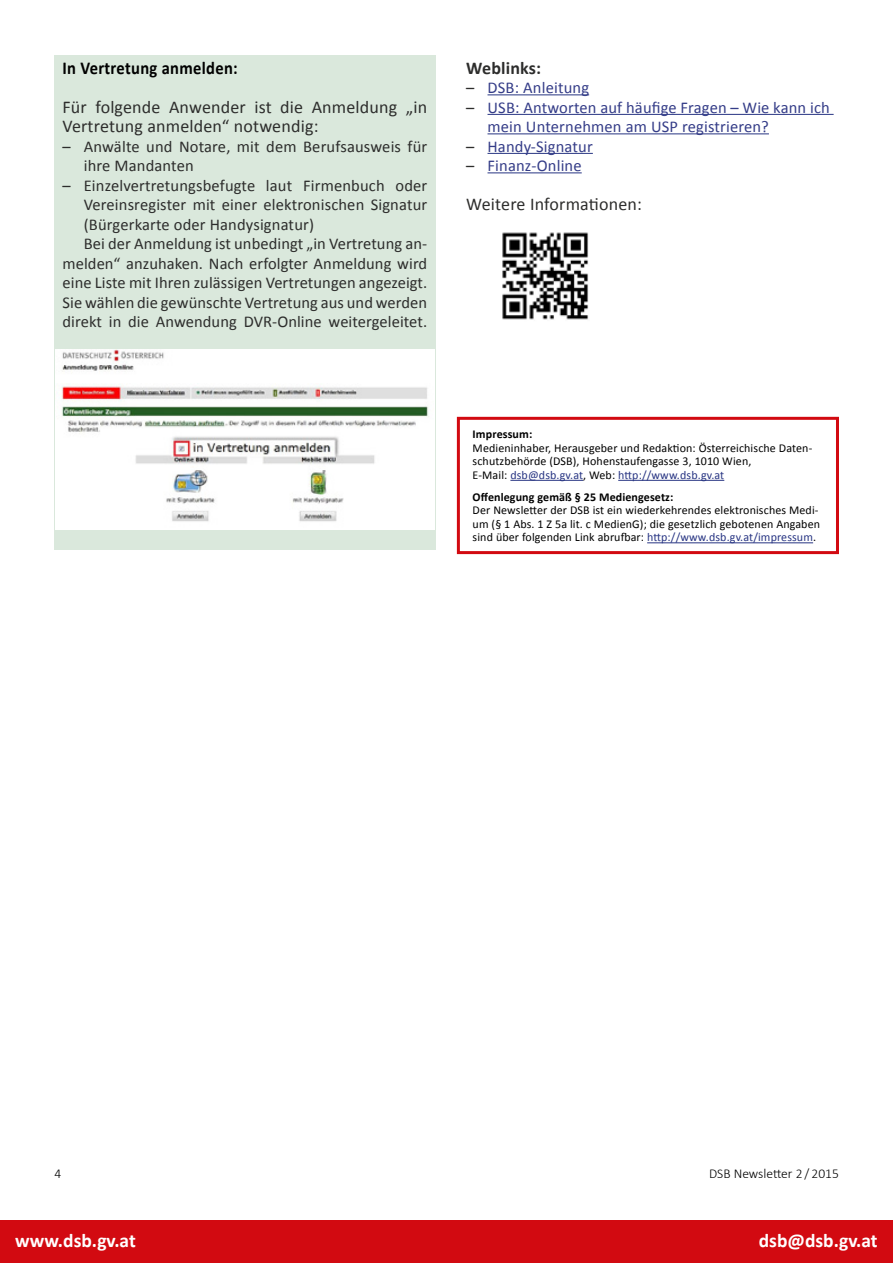
<style>
.page{position:relative;width:893px;height:1263px;background:#fff}
.page>*{position:absolute;margin:0;border:0;box-sizing:border-box;transform-origin:0 0}
.t1{font:700 19.5px "Calibri";color:#fff}
.Kasten_Überschrift_3{font:700 18.15px "Calibri";letter-spacing:.02em;color:#000;scale:.91 1}
.Kasten_Fließtext_Abs{font:18px/19.5px "Calibri";letter-spacing:.01em;color:#2d2d2c}
.Kasten_Fließtext_Abs-2{font:700 18px "Calibri";letter-spacing:.01em;color:#2d2d2c}
.Kasten_Fließtext{font:16.5px/19.5px "Calibri";letter-spacing:.01em;color:#2d2d2c;text-align:justify}
.t2{font:16.5px/19.5px "Calibri";letter-spacing:.01em;color:#353d88}
.t3{font:300 13.5px "Calibri";color:#000}
.Impressum_Fließtext{font:12px/13.5px "Calibri";letter-spacing:.01em;color:#000}
.Impressum_Fließtext-2{font:700 12px "Calibri";letter-spacing:.01em;color:#000}
.Impressum_Überschrif{font:700 12px "Calibri";letter-spacing:.01em;color:#000}
.s1{color:#2d2d2c}
.s2{color:#283583}
</style>
<div class="page">
<div style="left:0;top:1220px;width:893px;height:43px;background:#d20a11"></div>
<div style="left:54px;top:55px;width:382px;height:495px;background:#dae8dc"></div>
<img style="left:55px;top:350px;width:379px;height:179px">
<hr style="left:487px;top:95px;width:102px;height:1px;background:#283583">
<hr style="left:487px;top:114px;width:347px;height:1px;background:#283583">
<hr style="left:487px;top:134px;width:282px;height:1px;background:#283583">
<hr style="left:487px;top:153px;width:106px;height:1px;background:#283583">
<hr style="left:487px;top:173px;width:95px;height:1px;background:#283583">
<img style="left:502px;top:232px;width:87px;height:88px">
<hr style="left:510px;top:480px;width:73px;height:1px;background:#283583">
<hr style="left:618px;top:480px;width:106px;height:1px;background:#283583">
<hr style="left:647px;top:543px;width:166px;height:1px;background:#283583">
<div style="left:457px;top:417px;width:382px;height:137px;border:3px solid #d20a11"></div>
<h3 class="Kasten_Überschrift_3" style="left:63px;top:56px;width:194px">In Vertretung anmelden:</h3>
<p class="Kasten_Fließtext_Abs" style="left:63px;top:97px;width:366px">Für folgende Anwender ist die Anmeldung „in<br>Vertretung anmelden“ notwendig:</p>
<p class="Kasten_Fließtext" style="left:84px;top:136px;width:345px;text-indent:-21px">– Anwälte und Notare, mit dem Berufsausweis für ihre Mandanten</p>
<p class="Kasten_Fließtext" style="left:84px;top:175px;width:345px;text-indent:-21px">– Einzelvertretungsbefugte laut Firmenbuch oder Vereinsregister mit einer elektronischen Signatur (Bürgerkarte oder Handysignatur)</p>
<p class="Kasten_Fließtext" style="left:63px;top:234px;width:366px;text-indent:21px">Bei der Anmeldung ist unbedingt „in Vertretung an&shy;melden“ anzuhaken. Nach erfolgter Anmeldung wird eine Liste mit Ihren zulässigen Vertretungen angezeigt.<br>Sie wählen die gewünschte Vertretung aus und werden direkt in die Anwendung DVR-Online weitergeleitet.</p>
<p class="Kasten_Fließtext_Abs-2" style="left:466px;top:56px;width:76px">Weblinks:</p>
<p class="t2" style="left:466px;top:78px;width:124px"><span class="s1">–</span> DSB: Anleitung</p>
<p class="t2" style="left:487px;top:97px;width:344px;text-indent:-21px"><span class="s1">–</span> USB: Antworten auf häufige Fragen – Wie kann ich mein Unternehmen am USP registrieren?</p>
<p class="t2" style="left:466px;top:136px;width:128px"><span class="s1">–</span> Handy-Signatur</p>
<p class="t2" style="left:466px;top:156px;width:117px"><span class="s1">–</span> Finanz-Online</p>
<p class="Kasten_Fließtext_Abs" style="left:466px;top:194px;width:177px">Weitere Informationen:</p>
<h2 class="Impressum_Überschrif" style="left:473px;top:427px;width:61px">Impressum:</h2>
<p class="Impressum_Fließtext" style="left:473px;top:441px;width:341px">Medieninhaber, Herausgeber und Redaktion: Österreichische Daten&shy;schutzbehörde (DSB), Hohenstaufengasse 3, 1010 Wien,<br>E-Mail: <span class="s2">dsb@dsb.gv.at</span>, Web: <span class="s2">http://www.dsb.gv.at</span></p>
<p class="Impressum_Fließtext-2" style="left:473px;top:489px;width:202px">Offenlegung gemäß § 25 Mediengesetz:</p>
<p class="Impressum_Fließtext" style="left:473px;top:504px;width:349px;text-align:justify">Der Newsletter der DSB ist ein wiederkehrendes elektronisches Medi&shy;um (§ 1 Abs. 1 Z 5a lit. c MedienG); die gesetzlich gebotenen Angaben sind über folgenden Link abrufbar: <span class="s2">http://www.dsb.gv.at/impressum</span>.</p>
<p class="t3" style="left:54px;top:1165px;width:8px">4</p>
<p class="t3" style="left:709px;top:1165px;width:131px">DSB Newsletter 2 / 2015</p>
<p class="t1" style="left:15px;top:1228px;width:122px">www.dsb.gv.at</p>
<p class="t1" style="left:759px;top:1228px;width:120px">dsb@dsb.gv.at</p>
</div>
